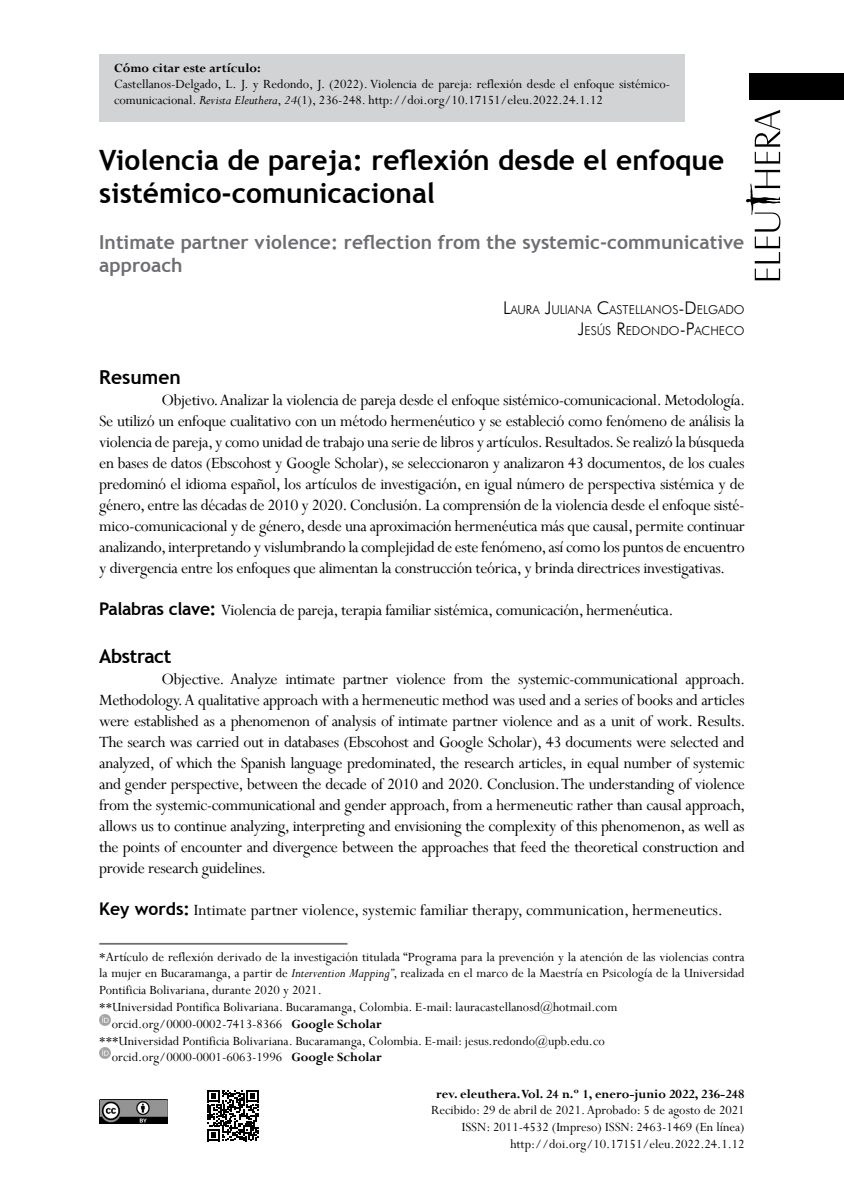
<style>
.page{position:relative;width:844px;height:1191px;background:#fff}
.page>*{position:absolute;margin:0;border:0;box-sizing:border-box;transform-origin:0 0}
.t1{font:700 28px/33.6px "Trebuchet MS";color:#000}
.t2{font:700 19.25px/23.1px "Trebuchet MS";color:#6d6e71}
.t3{font:700 19.25px "Trebuchet MS";letter-spacing:-.02em;color:#000}
.t4{font:700 19.25px "Trebuchet MS";color:#000}
.t5{font:17.5px/21px "Perpetua";letter-spacing:-.02em;color:#000;text-align:justify}
.t6{font:17.5px "Perpetua";color:#000}
.t7{font:14px/16.8px "Perpetua";color:#000}
.t8{font:700 14px "Perpetua";color:#000}
.t9{font:300 12.25px/21px "Futura BT";color:#000;text-align:right}
.s1{font-style:italic}
.s2{font-size:17.5px}
.s3{font-family:"Trebuchet MS";font-weight:700}
.s4{font-weight:700}
</style>
<div class="page">
<div style="left:99px;top:54px;width:586px;height:68px;background:#d1d3d4"></div>
<svg style="left:746px;top:110px;width:34px;height:170px"></svg>
<div style="left:749px;top:73px;width:94px;height:26px;background:#000"></div>
<img style="left:99px;top:1099px;width:68px;height:24px">
<hr style="left:99px;top:943px;width:248px;height:1px;background:#6d6e71">
<svg style="left:207px;top:1090px;width:52px;height:51px"></svg>
<svg style="left:99px;top:1014px;width:11px;height:11px"></svg>
<svg style="left:99px;top:1048px;width:11px;height:10px"></svg>
<p class="t8" style="left:114px;top:59px;width:148px">Cómo citar este artículo:</p>
<p class="t7" style="left:114px;top:76px;width:557px;line-height:15.8px">Castellanos-Delgado, L. J. y Redondo, J. (2022). Violencia de pareja: reflexión desde el enfoque sistémico&shy;comunicacional. <span class="s1">Revista Eleuthera</span>, <span class="s1">24</span>(1), 236-248. http://doi.org/10.17151/eleu.2022.24.1.12</p>
<h1 class="t1" style="left:99px;top:143px;width:626px">Violencia de pareja: reflexión desde el enfoque sistémico-comunicacional</h1>
<p class="t2" style="left:99px;top:231px;width:646px">Intimate partner violence: reflection from the systemic-communicative approach</p>
<p class="t9" style="left:503px;top:299px;width:243px"><span class="s2">L</span>AURA <span class="s2">J</span>ULIANA <span class="s2">C</span>ASTELLANOS<span class="s2">-D</span>ELGADO<br><span class="s2">J</span>ESÚS <span class="s2">R</span>EDONDO<span class="s2">-P</span>ACHECO</p>
<p class="t4" style="left:99px;top:365px;width:83px">Resumen</p>
<p class="t5" style="left:99px;top:389px;width:647px;text-indent:62px">Objetivo. Analizar la violencia de pareja desde el enfoque sistémico-comunicacional. Metodología.<br>Se utilizó un enfoque cualitativo con un método hermenéutico y se estableció como fenómeno de análisis la violencia de pareja, y como unidad de trabajo una serie de libros y artículos. Resultados. Se realizó la búsqueda en bases de datos (Ebscohost y Google Scholar), se seleccionaron y analizaron 43 documentos, de los cuales predominó el idioma español, los artículos de investigación, en igual número de perspectiva sistémica y de género, entre las décadas de 2010 y 2020. Conclusión. La comprensión de la violencia desde el enfoque sisté&shy;mico-comunicacional y de género, desde una aproximación hermenéutica más que causal, permite continuar analizando, interpretando y vislumbrando la complejidad de este fenómeno, así como los puntos de encuentro y divergencia entre los enfoques que alimentan la construcción teórica, y brinda directrices investigativas.</p>
<p class="t5" style="left:99px;top:599px;width:575px"><span class="s3">Palabras clave:</span> Violencia de pareja, terapia familiar sistémica, comunicación, hermenéutica.</p>
<p class="t3" style="left:99px;top:644px;width:73px">Abstract</p>
<p class="t5" style="left:99px;top:668px;width:647px;text-indent:62px">Objective. Analyze intimate partner violence from the systemic-communicational approach.<br>Methodology. A qualitative approach with a hermeneutic method was used and a series of books and articles were established as a phenomenon of analysis of intimate partner violence and as a unit of work. Results.<br>The search was carried out in databases (Ebscohost and Google Scholar), 43 documents were selected and analyzed, of which the Spanish language predominated, the research articles, in equal number of systemic and gender perspective, between the decade of 2010 and 2020. Conclusion. The understanding of violence from the systemic-communicational and gender approach, from a hermeneutic rather than causal approach, allows us to continue analyzing, interpreting and envisioning the complexity of this phenomenon, as well as the points of encounter and divergence between the approaches that feed the theoretical construction and provide research guidelines.</p>
<p class="t6" style="left:99px;top:899px;width:625px"><span class="s3">Key words:</span> Intimate partner violence, systemic familiar therapy, communication, hermeneutics.</p>
<p class="t7" style="left:99px;top:948px;width:646px">*Artículo de reflexión derivado de la investigación titulada “Programa para la prevención y la atención de las violencias contra</p>
<p class="t7" style="left:99px;top:964px;width:646px">la mujer en Bucaramanga, a partir de <span class="s1">Intervention Mapping”</span>, realizada en el marco de la Maestría en Psicología de la Universidad</p>
<p class="t7" style="left:99px;top:981px;width:224px">Pontificia Bolivariana, durante 2020 y 2021.</p>
<p class="t7" style="left:99px;top:998px;width:519px">**Universidad Pontifica Bolivariana. Bucaramanga, Colombia. E-mail: lauracastellanosd@hotmail.com</p>
<p class="t7" style="left:112px;top:1015px;width:271px">orcid.org/0000-0002-7413-8366 <span class="s4">Google Scholar</span></p>
<p class="t7" style="left:99px;top:1032px;width:507px">***Universidad Pontificia Bolivariana. Bucaramanga, Colombia. E-mail: jesus.redondo@upb.edu.co</p>
<p class="t7" style="left:112px;top:1048px;width:271px">orcid.org/0000-0001-6063-1996 <span class="s4">Google Scholar</span></p>
<p class="t8" style="left:436px;top:1084px;width:310px">rev. eleuthera. Vol. 24 n.º 1, enero-junio 2022, 236-248</p>
<p class="t7" style="left:431px;top:1101px;width:315px;text-align:right">Recibido: 29 de abril de 2021. Aprobado: 5 de agosto de 2021<br>ISSN: 2011-4532 (Impreso) ISSN: 2463-1469 (En línea) http://doi.org/10.17151/eleu.2022.24.1.12</p>
</div>
